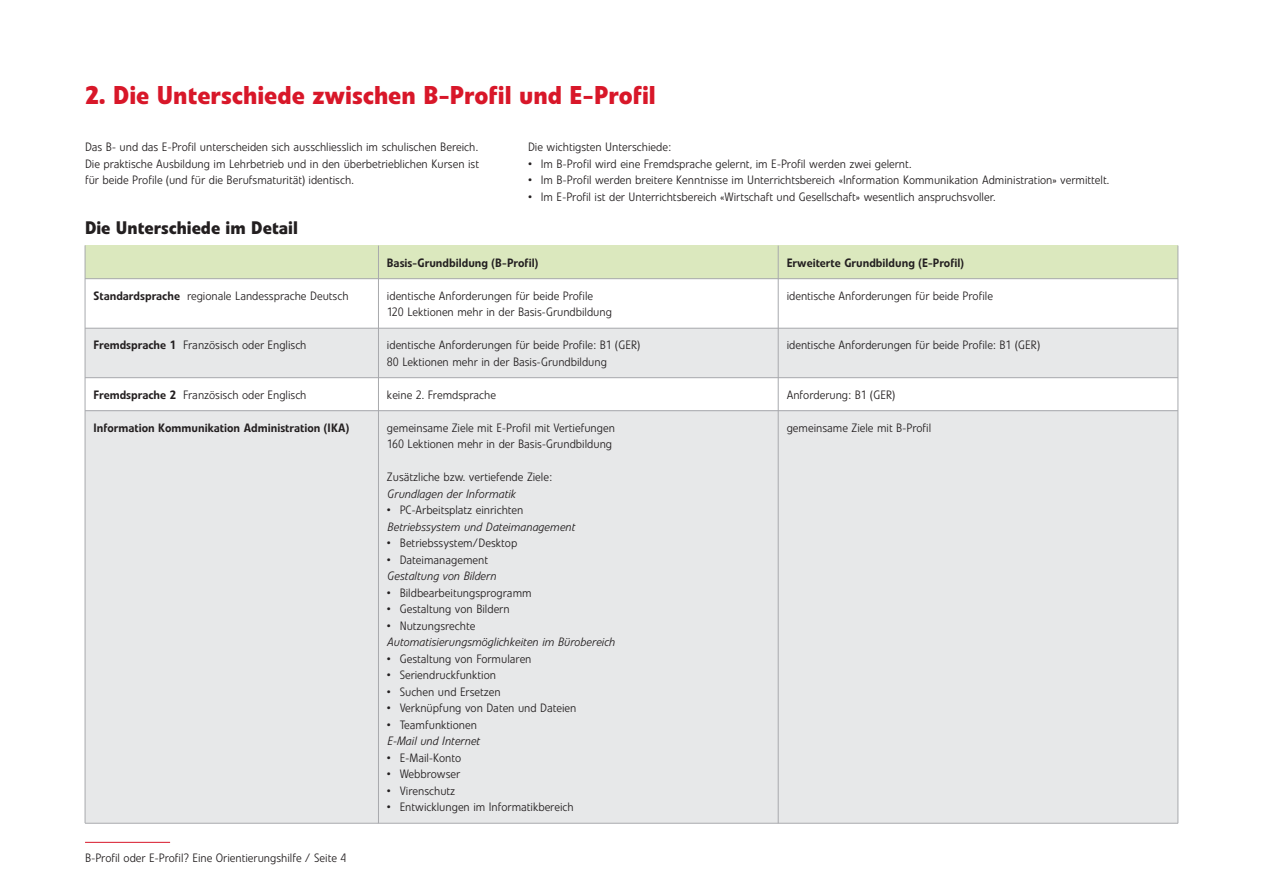
<style>
.page{position:relative;width:1263px;height:893px;background:#fff}
.page>*{position:absolute;margin:0;border:0;box-sizing:border-box;transform-origin:0 0}
.t1{font:700 25.5px "Evo BQ";color:#d81729}
.t2{font:700 18px "Evo BQ";color:#231f20}
.t3{font:300 12px/16.5px "Evo BQ";color:#231f20}
.t4{font:italic 300 12px "Evo BQ";color:#231f20}
.t5{font:500 12px "Evo BQ";color:#231f20}
.s1{font-weight:500}
</style>
<div class="page">
<div style="left:85px;top:411px;width:1093px;height:412px;background:#e7e8e9"></div>
<div style="left:85px;top:328px;width:1093px;height:50px;background:#e7e8e9"></div>
<hr style="left:85px;top:842px;width:85px;height:1px;background:#d81729">
<div style="left:85px;top:246px;width:1093px;height:33px;background:#dbe8be"></div>
<hr style="left:85px;top:278px;width:1093px;height:1px;background:#a8a9ad">
<hr style="left:85px;top:328px;width:1093px;height:1px;background:#a8a9ad">
<hr style="left:85px;top:377px;width:1093px;height:1px;background:#a8a9ad">
<hr style="left:85px;top:410px;width:1093px;height:1px;background:#a8a9ad">
<hr style="left:85px;top:823px;width:1093px;height:1px;background:#a8a9ad">
<hr style="left:378px;top:246px;width:1px;height:577px;background:#a8a9ad">
<hr style="left:778px;top:246px;width:1px;height:577px;background:#a8a9ad">
<hr style="left:1178px;top:246px;width:1px;height:577px;background:#a8a9ad">
<hr style="left:85px;top:245px;width:1px;height:578px;background:#a8a9ad">
<h1 class="t1" style="left:85px;top:79px;width:572px">2. Die Unterschiede zwischen B-Profil und E-Profil</h1>
<p class="t3" style="left:85px;top:138px;width:396px;text-align:justify">Das B- und das E-Profil unterscheiden sich ausschliesslich im schulischen Bereich.<br>Die praktische Ausbildung im Lehrbetrieb und in den überbetrieblichen Kursen ist für beide Profile (und für die Berufsmaturität) identisch.</p>
<h2 class="t2" style="left:85px;top:216px;width:214px">Die Unterschiede im Detail</h2>
<p class="t3" style="left:528px;top:138px;width:144px">Die wichtigsten Unterschiede:</p>
<p class="t3" style="left:528px;top:155px;width:385px">• Im B-Profil wird eine Fremdsprache gelernt, im E-Profil werden zwei gelernt.</p>
<p class="t3" style="left:528px;top:171px;width:583px">• Im B-Profil werden breitere Kenntnisse im Unterrichtsbereich «Information Kommunikation Administration» vermittelt.</p>
<p class="t3" style="left:528px;top:188px;width:469px">• Im E-Profil ist der Unterrichtsbereich «Wirtschaft und Gesellschaft» wesentlich anspruchsvoller.</p>
<p class="t3" style="left:94px;top:287px;width:257px"><span class="s1">Standardsprache</span> regionale Landessprache Deutsch</p>
<p class="t3" style="left:94px;top:336px;width:214px"><span class="s1">Fremdsprache 1</span> Französisch oder Englisch</p>
<p class="t3" style="left:94px;top:386px;width:214px"><span class="s1">Fremdsprache 2</span> Französisch oder Englisch</p>
<p class="t5" style="left:94px;top:420px;width:257px">Information Kommunikation Administration (IKA)</p>
<p class="t3" style="left:85px;top:850px;width:263px">B-Profil oder E-Profil? Eine Orientierungshilfe / Seite 4</p>
<p class="t5" style="left:387px;top:255px;width:153px">Basis-Grundbildung (B-Profil)</p>
<p class="t3" style="left:387px;top:287px;width:227px">identische Anforderungen für beide Profile<br>120 Lektionen mehr in der Basis-Grundbildung</p>
<p class="t3" style="left:387px;top:336px;width:255px">identische Anforderungen für beide Profile: B1 (GER)<br>80 Lektionen mehr in der Basis-Grundbildung</p>
<p class="t3" style="left:387px;top:386px;width:111px">keine 2. Fremdsprache</p>
<p class="t3" style="left:387px;top:419px;width:230px">gemeinsame Ziele mit E-Profil mit Vertiefungen<br>160 Lektionen mehr in der Basis-Grundbildung</p>
<p class="t3" style="left:387px;top:468px;width:167px">Zusätzliche bzw. vertiefende Ziele:</p>
<p class="t4" style="left:387px;top:487px;width:130px">Grundlagen der Informatik</p>
<p class="t3" style="left:387px;top:501px;width:138px">• PC-Arbeitsplatz einrichten</p>
<p class="t4" style="left:387px;top:520px;width:189px">Betriebssystem und Dateimanagement</p>
<p class="t3" style="left:387px;top:534px;width:132px">• Betriebssystem/Desktop</p>
<p class="t3" style="left:387px;top:551px;width:103px">• Dateimanagement</p>
<p class="t4" style="left:387px;top:569px;width:111px">Gestaltung von Bildern</p>
<p class="t3" style="left:387px;top:584px;width:146px">• Bildbearbeitungsprogramm</p>
<p class="t3" style="left:387px;top:600px;width:124px">• Gestaltung von Bildern</p>
<p class="t3" style="left:387px;top:617px;width:90px">• Nutzungsrechte</p>
<p class="t4" style="left:387px;top:635px;width:229px">Automatisierungsmöglichkeiten im Bürobereich</p>
<p class="t3" style="left:387px;top:650px;width:146px">• Gestaltung von Formularen</p>
<p class="t3" style="left:387px;top:666px;width:111px">• Seriendruckfunktion</p>
<p class="t3" style="left:387px;top:683px;width:115px">• Suchen und Ersetzen</p>
<p class="t3" style="left:387px;top:699px;width:191px">• Verknüpfung von Daten und Dateien</p>
<p class="t3" style="left:387px;top:716px;width:91px">• Teamfunktionen</p>
<p class="t4" style="left:387px;top:734px;width:94px">E-Mail und Internet</p>
<p class="t3" style="left:387px;top:749px;width:76px">• E-Mail-Konto</p>
<p class="t3" style="left:387px;top:765px;width:75px">• Webbrowser</p>
<p class="t3" style="left:387px;top:782px;width:70px">• Virenschutz</p>
<p class="t3" style="left:387px;top:798px;width:188px">• Entwicklungen im Informatikbereich</p>
<p class="t5" style="left:787px;top:255px;width:179px">Erweiterte Grundbildung (E-Profil)</p>
<p class="t3" style="left:787px;top:287px;width:208px">identische Anforderungen für beide Profile</p>
<p class="t3" style="left:787px;top:336px;width:255px">identische Anforderungen für beide Profile: B1 (GER)</p>
<p class="t3" style="left:787px;top:386px;width:110px">Anforderung: B1 (GER)</p>
<p class="t3" style="left:787px;top:419px;width:146px">gemeinsame Ziele mit B-Profil</p>
</div>
